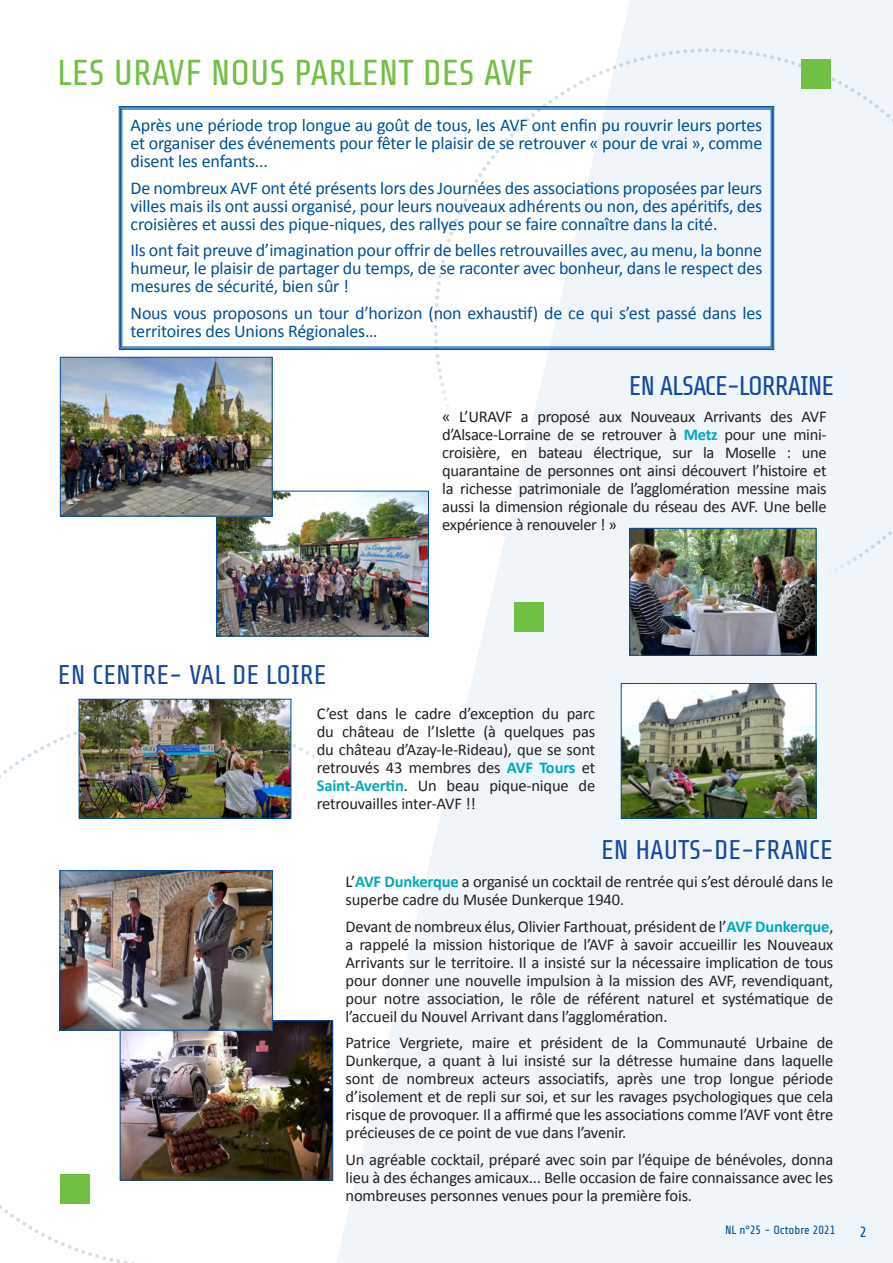
<style>
.page{position:relative;width:893px;height:1263px;background:#fff}
.page>*{position:absolute;margin:0;border:0;box-sizing:border-box;transform-origin:0 0}
.TITRE_bleu{font:36px "Share Tech";color:#71bf44}
.TITRE_bleu-2{font:27px "Share Tech";color:#15489e}
.TITRE_bleu-3{font:27px "Share Tech";letter-spacing:-.04em;color:#15489e}
.TEXTE{font:18px/18px "Calibri";letter-spacing:-.01em;color:#014f9a;text-align:justify}
.TEXTE-2{font:16.5px/18px "Calibri";letter-spacing:-.01em;color:#231f20;text-align:justify}
.t1{font:15px "Share Tech";color:#014f9a}
.Légende{font:12px "Share Tech";color:#014f9a}
.s1{font-weight:700;color:#00aabc}
</style>
<div class="page">
<img style="left:0;top:0;width:893px;height:1263px">
<img style="left:122px;top:1022px;width:209px;height:156px">
<div style="left:120px;top:1020px;width:213px;height:160px;border:1px solid #014f9a"></div>
<div style="left:801px;top:59px;width:30px;height:30px;background:#71bf44"></div>
<div style="left:60px;top:1174px;width:30px;height:29px;background:#71bf44"></div>
<div style="left:514px;top:602px;width:30px;height:29px;background:#71bf44"></div>
<svg style="left:119px;top:106px;width:655px;height:244px"></svg>
<div style="left:120px;top:107px;width:653px;height:242px;border:1px solid #014f9a"></div>
<img style="left:218px;top:493px;width:209px;height:141px">
<div style="left:216px;top:491px;width:213px;height:145px;border:1px solid #014f9a"></div>
<img style="left:631px;top:530px;width:183px;height:124px">
<div style="left:629px;top:528px;width:187px;height:128px;border:1px solid #014f9a"></div>
<img style="left:62px;top:359px;width:209px;height:155px">
<div style="left:60px;top:357px;width:213px;height:159px;border:1px solid #014f9a"></div>
<img style="left:623px;top:685px;width:191px;height:132px">
<div style="left:621px;top:683px;width:195px;height:136px;border:1px solid #014f9a"></div>
<img style="left:81px;top:701px;width:208px;height:116px">
<div style="left:79px;top:699px;width:212px;height:120px;border:1px solid #014f9a"></div>
<img style="left:62px;top:872px;width:209px;height:156px">
<div style="left:60px;top:870px;width:213px;height:160px;border:1px solid #014f9a"></div>
<p class="TITRE_bleu" style="left:57px;top:54px;width:478px">LES URAVF NOUS PARLENT DES AVF</p>
<p class="TEXTE" style="left:131px;top:116px;width:633px">Après une période trop longue au goût de tous, les AVF ont enfin pu rouvrir leurs portes et organiser des événements pour fêter le plaisir de se retrouver « pour de vrai », comme disent les enfants...</p>
<p class="TEXTE" style="left:131px;top:179px;width:633px">De nombreux AVF ont été présents lors des Journées des associations proposées par leurs villes mais ils ont aussi organisé, pour leurs nouveaux adhérents ou non, des apéritifs, des croisières et aussi des pique-niques, des rallyes pour se faire connaître dans la cité.</p>
<p class="TEXTE" style="left:131px;top:241px;width:633px">Ils ont fait preuve d’imagination pour offrir de belles retrouvailles avec, au menu, la bonne humeur, le plaisir de partager du temps, de se raconter avec bonheur, dans le respect des mesures de sécurité, bien sûr !</p>
<p class="TEXTE" style="left:131px;top:304px;width:633px">Nous vous proposons un tour d’horizon (non exhaustif) de ce qui s’est passé dans les territoires des Unions Régionales…</p>
<p class="TITRE_bleu-3" style="left:629px;top:372px;width:207px">EN ALSACE-LORRAINE</p>
<p class="TITRE_bleu-2" style="left:58px;top:660px;width:270px">EN CENTRE- VAL DE LOIRE</p>
<p class="TEXTE-2" style="left:442px;top:408px;width:386px">« L’URAVF a proposé aux Nouveaux Arrivants des AVF d’Alsace-Lorraine de se retrouver à <span class="s1">Metz</span> pour une mini&shy;croisière, en bateau électrique, sur la Moselle : une quarantaine de personnes ont ainsi découvert l’histoire et la richesse patrimoniale de l’agglomération messine mais aussi la dimension régionale du réseau des AVF. Une belle expérience à renouveler ! »</p>
<p class="TEXTE-2" style="left:317px;top:704px;width:280px">C’est dans le cadre d’exception du parc du château de l’Islette (à quelques pas du château d’Azay-le-Rideau), que se sont retrouvés 43 membres des <span class="s1">AVF Tours</span> et <span class="s1">Saint-Avertin</span>. Un beau pique-nique de retrouvailles inter-AVF !!</p>
<p class="TITRE_bleu-2" style="left:601px;top:836px;width:233px">EN HAUTS-DE-FRANCE</p>
<p class="TEXTE-2" style="left:345px;top:873px;width:489px">L’<span class="s1">AVF Dunkerque</span> a organisé un cocktail de rentrée qui s’est déroulé dans le superbe cadre du Musée Dunkerque 1940.</p>
<p class="TEXTE-2" style="left:345px;top:917px;width:489px">Devant de nombreux élus, Olivier Farthouat, président de l’<span class="s1">AVF Dunkerque</span>, a rappelé la mission historique de l’AVF à savoir accueillir les Nouveaux Arrivants sur le territoire. Il a insisté sur la nécessaire implication de tous pour donner une nouvelle impulsion à la mission des AVF, revendiquant, pour notre association, le rôle de référent naturel et systématique de l’accueil du Nouvel Arrivant dans l’agglomération.</p>
<p class="TEXTE-2" style="left:345px;top:1034px;width:489px">Patrice Vergriete, maire et président de la Communauté Urbaine de Dunkerque, a quant à lui insisté sur la détresse humaine dans laquelle sont de nombreux acteurs associatifs, après une trop longue période d’isolement et de repli sur soi, et sur les ravages psychologiques que cela risque de provoquer. Il a affirmé que les associations comme l’AVF vont être précieuses de ce point de vue dans l’avenir.</p>
<p class="TEXTE-2" style="left:345px;top:1150px;width:489px">Un agréable cocktail, préparé avec soin par l’équipe de bénévoles, donna lieu à des échanges amicaux... Belle occasion de faire connaissance avec les nombreuses personnes venues pour la première fois.</p>
<p class="Légende" style="left:725px;top:1224px;width:112px">NL n°25 - Octobre 2021</p>
<p class="t1" style="left:860px;top:1224px;width:9px">2</p>
</div>
